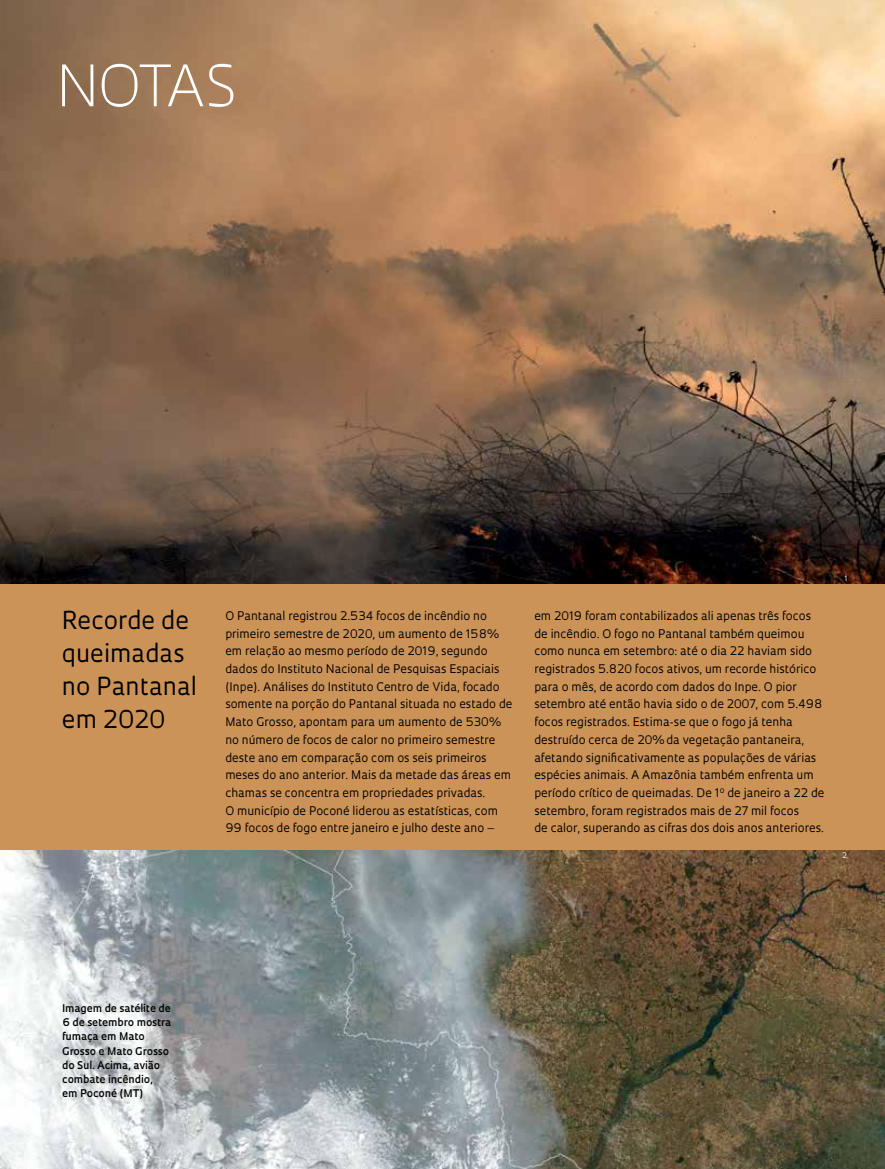
<style>
.page{position:relative;width:885px;height:1169px;background:#fff}
.page>*{position:absolute;margin:0;border:0;box-sizing:border-box;transform-origin:0 0}
.t1{font:300 55.5px "Oculum";letter-spacing:-.035em;color:#fff}
.t2{font:24px/33px "Oculum";color:#000}
.t3{font:11.55px/17.7px "Oculum";color:#000}
.t4{font:600 10.35px/14.1px "Oculum";color:#000}
.t5{font:7.35px "Oculum";color:#fff}
</style>
<div class="page">
<div style="left:0;top:544px;width:885px;height:368px;background:#cc9358"></div>
<img style="left:0;top:0;width:885px;height:583px">
<img style="left:0;top:850px;width:885px;height:318px">
<h1 class="t1" style="left:57px;top:48px;width:182px">NOTAS</h1>
<h2 class="t2" style="left:62px;top:603px;width:137px">Recorde de queimadas no Pantanal em 2020</h2>
<p class="t3" style="left:225px;top:606px;width:289px">O Pantanal registrou 2.534 focos de incêndio no primeiro semestre de 2020, um aumento de 158% em relação ao mesmo período de 2019, segundo dados do Instituto Nacional de Pesquisas Espaciais (Inpe). Análises do Instituto Centro de Vida, focado somente na porção do Pantanal situada no estado de Mato Grosso, apontam para um aumento de 530% no número de focos de calor no primeiro semestre deste ano em comparação com os seis primeiros meses do ano anterior. Mais da metade das áreas em chamas se concentra em propriedades privadas.<br>O município de Poconé liderou as estatísticas, com 99 focos de fogo entre janeiro e julho deste ano –</p>
<p class="t3" style="left:534px;top:606px;width:292px">em 2019 foram contabilizados ali apenas três focos de incêndio. O fogo no Pantanal também queimou como nunca em setembro: até o dia 22 haviam sido registrados 5.820 focos ativos, um recorde histórico para o mês, de acordo com dados do Inpe. O pior setembro até então havia sido o de 2007, com 5.498 focos registrados. Estima-se que o fogo já tenha destruído cerca de 20% da vegetação pantaneira, afetando significativamente as populações de várias espécies animais. A Amazônia também enfrenta um período crítico de queimadas. De 1<sup>o</sup> de janeiro a 22 de setembro, foram registrados mais de 27 mil focos<br>de calor, superando as cifras dos dois anos anteriores.</p>
<p class="t5" style="left:845px;top:573px;width:5px">1</p>
<p class="t5" style="left:843px;top:850px;width:6px">2</p>
<p class="t4" style="left:62px;top:1000px;width:110px">Imagem de satélite de<br>6 de setembro mostra fumaça em Mato<br>Grosso e Mato Grosso do Sul. Acima, avião combate incêndio,<br>em Poconé (MT)</p>
</div>
